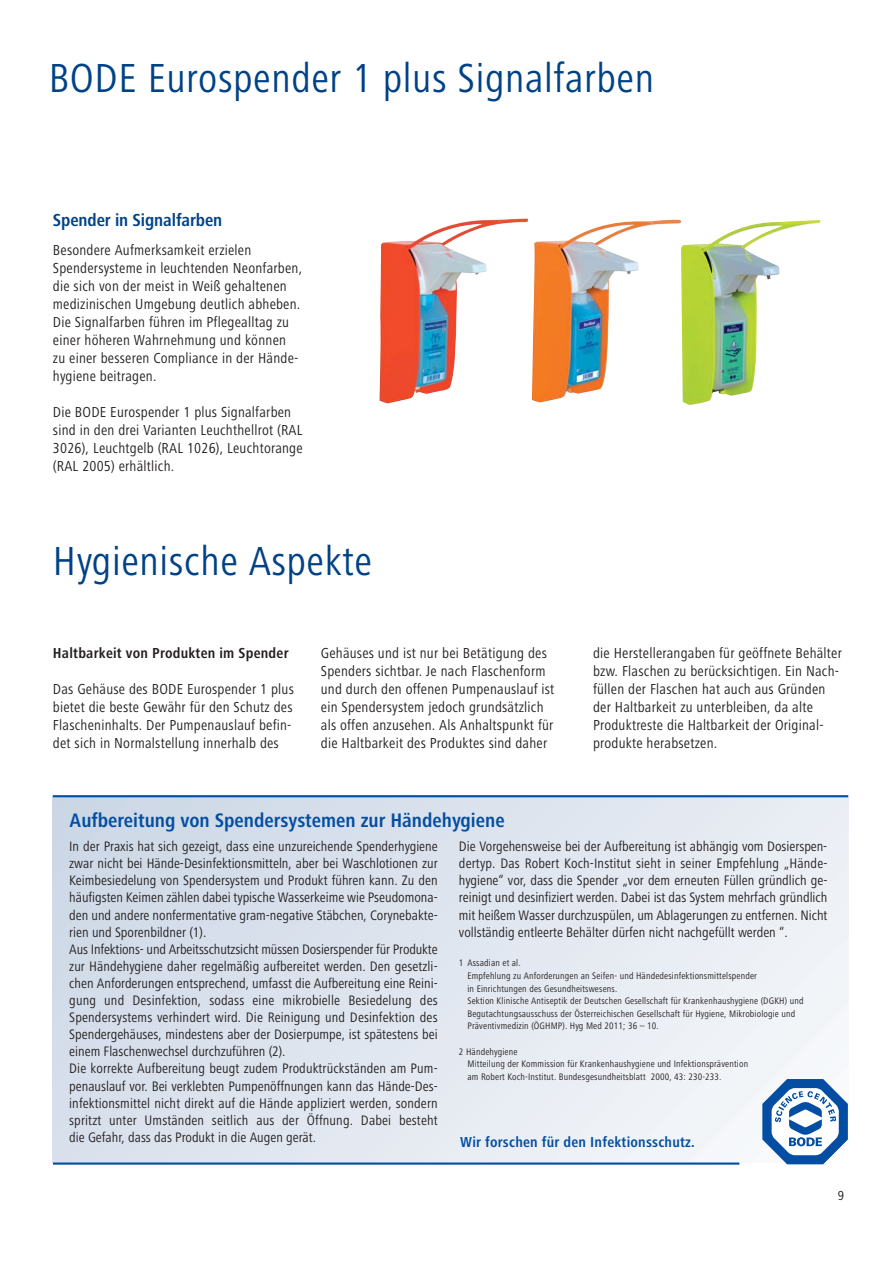
<style>
.page{position:relative;width:893px;height:1263px;background:#fff}
.page>*{position:absolute;margin:0;border:0;box-sizing:border-box;transform-origin:0 0}
.t1{font:42px "Hartmann";letter-spacing:.015em;color:#004286}
.t2{font:20.25px "Hartmann Bold+QATQRY";color:#034ea2}
.t3{font:700 18px "Hartmann";letter-spacing:-.005em;color:#004286}
.t4{font:15px/18px "Hartmann";letter-spacing:.015em;color:#231f20}
.t5{font:15px "Hartmann Bold+QATQRY";letter-spacing:.015em;color:#034ea2}
.t6{font:700 15px "Hartmann";letter-spacing:.015em;color:#231f20}
.t7{font:14.25px/17.1px "Hartmann Regular+NBDTZF";color:#231f20}
.t8{font:13.5px "Hartmann";color:#231f20}
.t9{font:9.75px/12.6px "Hartmann Regular+NBDTZF";letter-spacing:.015em;color:#231f20}
</style>
<div class="page">
<img style="left:379px;top:218px;width:149px;height:185px">
<img style="left:532px;top:220px;width:149px;height:182px">
<img style="left:681px;top:220px;width:139px;height:185px">
<div style="left:53px;top:795px;width:795px;height:368px;background:linear-gradient(to right,#d1dbe8,#f0f3f7)"></div>
<hr style="left:53px;top:1163px;width:686px;height:2px;background:#034ea2">
<hr style="left:53px;top:795px;width:795px;height:2px;background:#034ea2">
<svg style="left:762px;top:1079px;width:86px;height:85px"></svg>
<h1 class="t1" style="left:49px;top:62px;width:607px">BODE Eurospender 1 plus Signalfarben</h1>
<p class="t3" style="left:53px;top:213px;width:171px">Spender in Signalfarben</p>
<p class="t4" style="left:53px;top:242px;width:251px">Besondere Aufmerksamkeit erzielen Spendersysteme in leuchtenden Neonfarben, die sich von der meist in Weiß gehaltenen medizinischen Umgebung deutlich abheben.<br>Die Signalfarben führen im Pflegealltag zu einer höheren Wahrnehmung und können<br>zu einer besseren Compliance in der Hände&shy;hygiene beitragen.</p>
<p class="t4" style="left:53px;top:404px;width:251px">Die BODE Eurospender 1 plus Signalfarben sind in den drei Varianten Leuchthellrot (RAL 3026), Leuchtgelb (RAL 1026), Leuchtorange (RAL 2005) erhältlich.</p>
<h1 class="t1" style="left:53px;top:545px;width:321px">Hygienische Aspekte</h1>
<p class="t6" style="left:53px;top:647px;width:237px">Haltbarkeit von Produkten im Spender</p>
<p class="t4" style="left:53px;top:681px;width:242px">Das Gehäuse des BODE Eurospender 1 plus bietet die beste Gewähr für den Schutz des Flascheninhalts. Der Pumpenauslauf befin&shy;det sich in Normalstellung innerhalb des</p>
<p class="t4" style="left:321px;top:645px;width:235px">Gehäuses und ist nur bei Betätigung des Spenders sichtbar. Je nach Flaschenform und durch den offenen Pumpenauslauf ist ein Spendersystem jedoch grundsätzlich als offen anzusehen. Als Anhaltspunkt für die Haltbarkeit des Produktes sind daher</p>
<p class="t4" style="left:593px;top:645px;width:250px">die Herstellerangaben für geöffnete Behälter bzw. Flaschen zu berücksichtigen. Ein Nach&shy;füllen der Flaschen hat auch aus Gründen der Haltbarkeit zu unterbleiben, da alte Produktreste die Haltbarkeit der Original&shy;produkte herabsetzen.</p>
<h2 class="t2" style="left:70px;top:813px;width:436px">Aufbereitung von Spendersystemen zur Händehygiene</h2>
<p class="t7" style="left:69px;top:839px;width:370px">In der Praxis hat sich gezeigt, dass eine unzureichende Spenderhygiene zwar nicht bei Hände-Desinfektionsmitteln, aber bei Waschlotionen zur Keimbesiedelung von Spendersystem und Produkt führen kann. Zu den häufigsten Keimen zählen dabei typische Wasserkeime wie Pseudomona&shy;den und andere nonfermentative gram-negative Stäbchen, Corynebakte&shy;rien und Sporenbildner (1).<br>Aus Infektions- und Arbeitsschutzsicht müssen Dosierspender für Produkte zur Händehygiene daher regelmäßig aufbereitet werden. Den gesetzli&shy;chen Anforderungen entsprechend, umfasst die Aufbereitung eine Reini&shy;gung und Desinfektion, sodass eine mikrobielle Besiedelung des Spendersystems verhindert wird. Die Reinigung und Desinfektion des Spendergehäuses, mindestens aber der Dosierpumpe, ist spätestens bei einem Flaschenwechsel durchzuführen (2).<br>Die korrekte Aufbereitung beugt zudem Produktrückständen am Pum&shy;penauslauf vor. Bei verklebten Pumpenöffnungen kann das Hände-Des&shy;infektionsmittel nicht direkt auf die Hände appliziert werden, sondern spritzt unter Umständen seitlich aus der Öffnung. Dabei besteht die Gefahr, dass das Produkt in die Augen gerät.</p>
<p class="t7" style="left:459px;top:839px;width:370px;text-align:justify">Die Vorgehensweise bei der Aufbereitung ist abhängig vom Dosierspen&shy;dertyp. Das Robert Koch-Institut sieht in seiner Empfehlung „Hände&shy;hygiene“ vor, dass die Spender „vor dem erneuten Füllen gründlich ge&shy;reinigt und desinfiziert werden. Dabei ist das System mehrfach gründlich mit heißem Wasser durchzuspülen, um Ablagerungen zu entfernen. Nicht vollständig entleerte Behälter dürfen nicht nachgefüllt werden “.</p>
<p class="t9" style="left:467px;top:958px;width:338px;text-indent:-9px">1 Assadian et al.<br>Empfehlung zu Anforderungen an Seifen- und Händedesinfektionsmittelspender<br>in Einrichtungen des Gesundheitswesens.<br>Sektion Klinische Antiseptik der Deutschen Gesellschaft für Krankenhaushygiene (DGKH) und Begutachtungsausschuss der Österreichischen Gesellschaft für Hygiene, Mikrobiologie und Präventivmedizin (ÖGHMP). Hyg Med 2011; 36 – 10.</p>
<p class="t9" style="left:467px;top:1046px;width:282px;text-indent:-9px">2 Händehygiene<br>Mitteilung der Kommission für Krankenhaushygiene und Infektionsprävention am Robert Koch-Institut. Bundesgesundheitsblatt 2000, 43: 230-233.</p>
<p class="t5" style="left:460px;top:1137px;width:236px">Wir forschen für den Infektionsschutz.</p>
<p class="t8" style="left:838px;top:1191px;width:8px">9</p>
</div>
